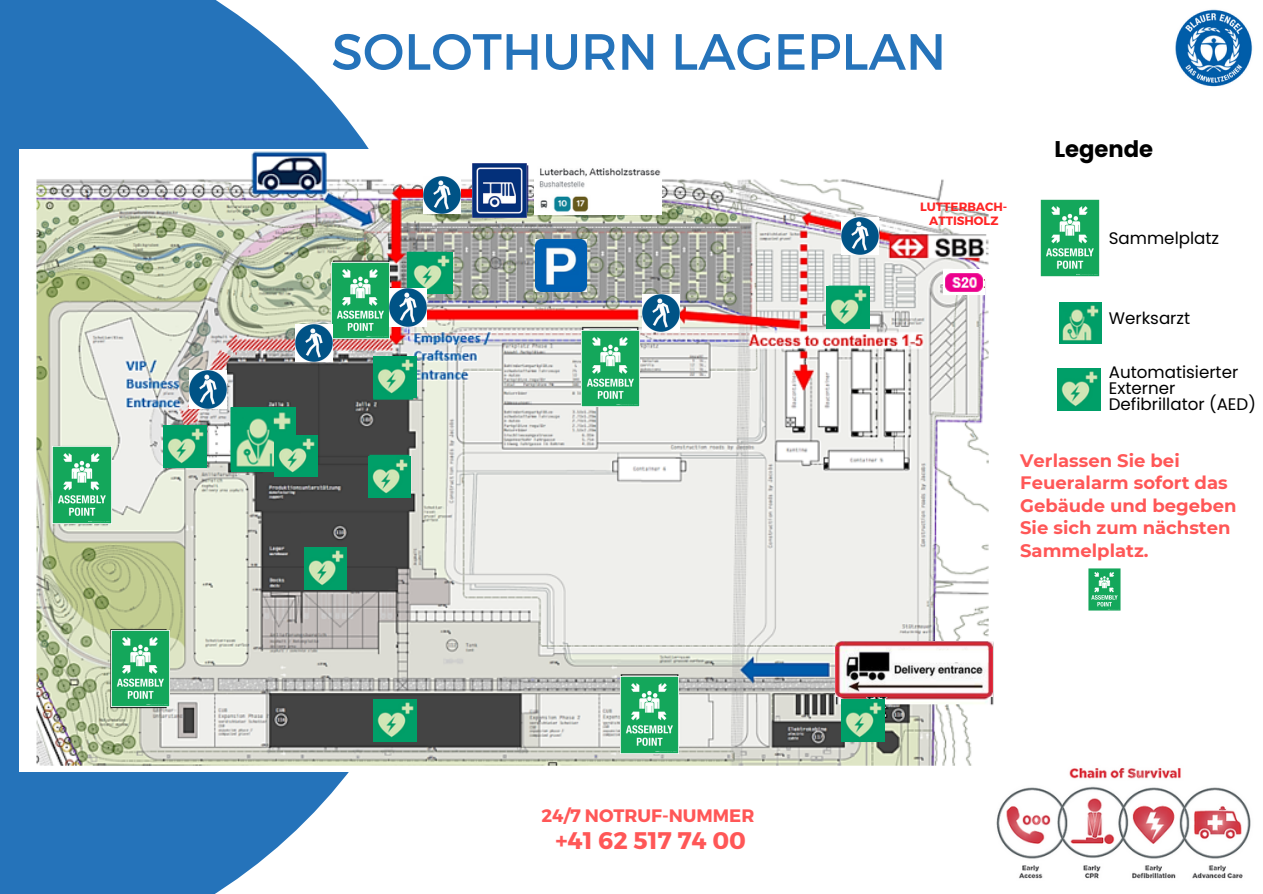
<style>
.page{position:relative;width:1263px;height:894px;background:#fff}
.page>*{position:absolute;margin:0;border:0;box-sizing:border-box;transform-origin:0 0}
.t1{font:50.85px "Montserrat";color:#2573ba}
.t2{font:700 24px "Montserrat";color:#ff5757}
.t3{font:700 22.65px "Poppins";color:#000}
.t4{font:700 18px/22.5px "Montserrat";color:#ff5757}
.t5{font:16.65px/15.8px "Poppins";color:#000}
.t6{font:700 12px/14px "Montserrat";color:#ff1616;text-align:center}
</style>
<div class="page">
<svg style="left:0;top:0;width:369px;height:893px;fill:#2573ba"></svg>
<img style="left:20px;top:150px;width:974px;height:621px">
<img style="left:993px;top:761px;width:258px;height:118px">
<img style="left:534px;top:163px;width:128px;height:51px">
<img style="left:944px;top:269px;width:40px;height:25px">
<img style="left:53px;top:446px;width:58px;height:77px">
<img style="left:111px;top:630px;width:59px;height:76px">
<img style="left:620px;top:676px;width:59px;height:77px">
<img style="left:581px;top:330px;width:59px;height:76px">
<img style="left:331px;top:262px;width:59px;height:77px">
<img style="left:1040px;top:200px;width:59px;height:76px">
<img style="left:1089px;top:568px;width:31px;height:42px">
<img style="left:368px;top:456px;width:43px;height:41px">
<img style="left:304px;top:547px;width:43px;height:42px">
<img style="left:163px;top:425px;width:43px;height:42px">
<img style="left:373px;top:699px;width:43px;height:42px">
<img style="left:373px;top:356px;width:43px;height:42px">
<img style="left:409px;top:252px;width:43px;height:42px">
<img style="left:841px;top:699px;width:43px;height:42px">
<img style="left:827px;top:286px;width:42px;height:42px">
<img style="left:1058px;top:368px;width:43px;height:42px">
<img style="left:231px;top:407px;width:64px;height:64px">
<img style="left:274px;top:435px;width:43px;height:41px">
<img style="left:1060px;top:302px;width:41px;height:41px">
<img style="left:535px;top:239px;width:52px;height:53px">
<img style="left:473px;top:163px;width:54px;height:54px">
<img style="left:835px;top:641px;width:158px;height:55px">
<img style="left:643px;top:294px;width:37px;height:37px">
<img style="left:841px;top:217px;width:37px;height:37px">
<img style="left:423px;top:177px;width:37px;height:37px">
<img style="left:190px;top:371px;width:37px;height:37px">
<img style="left:296px;top:324px;width:37px;height:38px">
<img style="left:390px;top:289px;width:37px;height:37px">
<img style="left:1175px;top:9px;width:78px;height:78px">
<p class="t1" style="left:331px;top:19px;width:616px">SOLOTHURN LAGEPLAN</p>
<p class="t6" style="left:920px;top:199px;width:89px">LUTTERBACH-<br>ATTISHOLZ</p>
<p class="t3" style="left:1054px;top:133px;width:100px">Legende</p>
<p class="t5" style="left:1109px;top:230px;width:112px">Sammelplatz</p>
<p class="t5" style="left:1109px;top:310px;width:83px">Werksarzt</p>
<p class="t5" style="left:1109px;top:364px;width:149px">Automatisierter<br>Externer<br>Defibrillator (AED)</p>
<p class="t4" style="left:1020px;top:449px;width:218px">Verlassen Sie bei<br>Feueralarm sofort das<br>Gebäude und begeben<br>Sie sich zum nächsten<br>Sammelplatz.</p>
<p class="t4" style="left:541px;top:803px;width:214px">24/7 NOTRUF-NUMMER</p>
<p class="t2" style="left:555px;top:824px;width:192px">+41 62 517 74 00</p>
</div>
